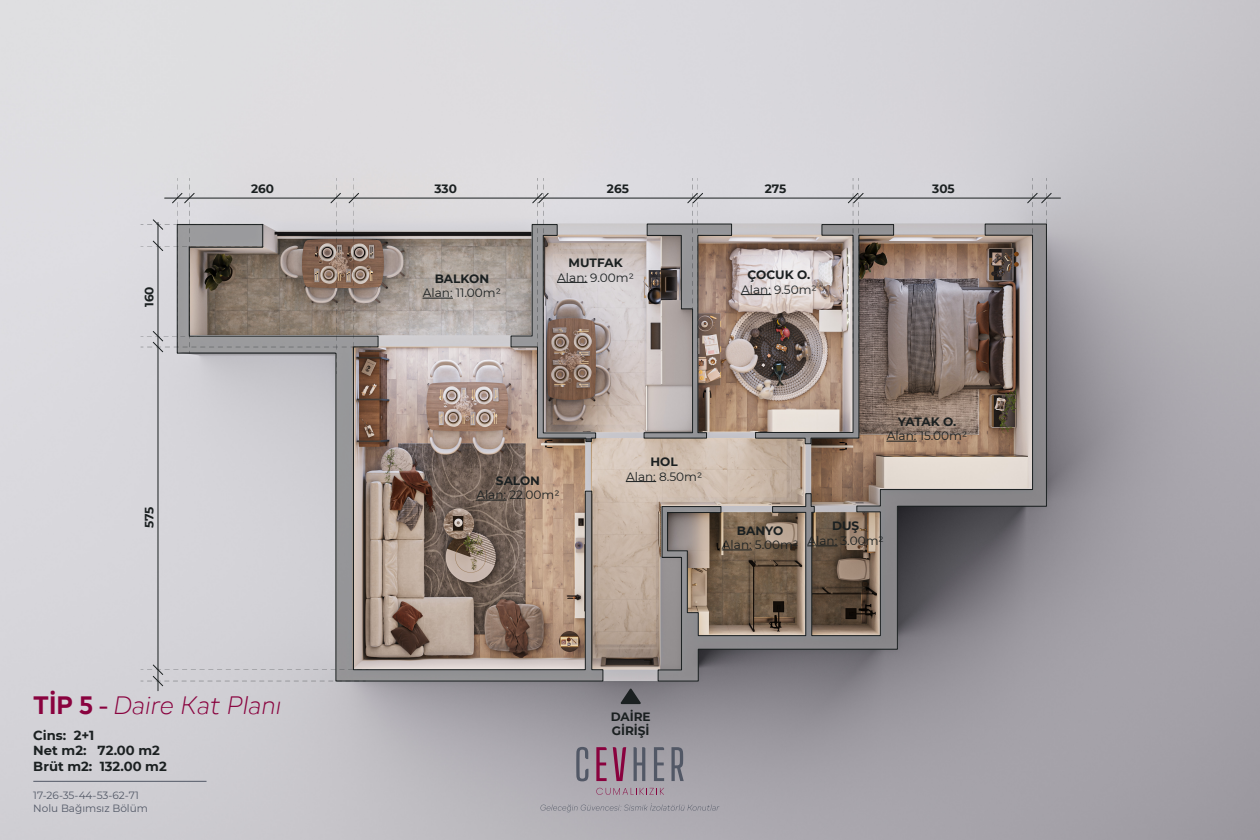
<style>
.page{position:relative;width:1260px;height:840px;background:#fff}
.page>*{position:absolute;margin:0;border:0;box-sizing:border-box;transform-origin:0 0}
.t1{font:26.25px "Adelphi PEVF All";color:#89023e}
.t2{font:700 13.12px/15.8px "Montserrat";color:#1b2021}
.t3{font:12.08px "Montserrat";color:#1b2021}
.t4{font:700 12.08px/14.5px "Montserrat";color:#1b2021}
.t5{font:10.5px/12.6px "Montserrat";color:#525866}
</style>
<div class="page">
<img style="left:0;top:0;width:1260px;height:840px">
<svg style="left:176px;top:224px;width:428px;height:458px;background:#afa49f"></svg>
<svg style="left:657px;top:223px;width:390px;height:459px;background:#8b807a"></svg>
<svg style="left:620px;top:688px;width:21px;height:16px"></svg>
<hr style="left:476px;top:500px;width:30px;height:1px;background:#1b2021">
<hr style="left:423px;top:298px;width:30px;height:1px;background:#1b2021">
<hr style="left:626px;top:481px;width:30px;height:1px;background:#1b2021">
<hr style="left:741px;top:294px;width:30px;height:1px;background:#1b2021">
<hr style="left:887px;top:441px;width:30px;height:1px;background:#1b2021">
<svg style="left:808px;top:546px;width:29px;height:1px"></svg>
<hr style="left:722px;top:550px;width:30px;height:1px;background:#1b2021">
<hr style="left:165px;top:198px;width:896px;height:1px;background:#1b2021">
<svg style="left:1027px;top:178px;width:25px;height:175px;background:#9d9b9d"></svg>
<svg style="left:755px;top:178px;width:139px;height:267px;background:#a49995"></svg>
<svg style="left:643px;top:178px;width:89px;height:261px;background:#a69b97"></svg>
<svg style="left:510px;top:178px;width:87px;height:264px;background:#a99e9a"></svg>
<hr style="left:158px;top:222px;width:1px;height:469px;background:#1b2021">
<svg style="left:141px;top:664px;width:227px;height:22px;background:#c3c2c6"></svg>
<svg style="left:141px;top:178px;width:230px;height:196px;background:#a8a19f"></svg>
<svg style="left:576px;top:747px;width:12px;height:34px"></svg>
<svg style="left:596px;top:747px;width:11px;height:34px"></svg>
<svg style="left:613px;top:747px;width:13px;height:34px"></svg>
<svg style="left:634px;top:747px;width:11px;height:34px"></svg>
<svg style="left:654px;top:747px;width:10px;height:34px"></svg>
<svg style="left:671px;top:747px;width:13px;height:34px"></svg>
<svg style="left:596px;top:788px;width:68px;height:7px"></svg>
<svg style="left:541px;top:803px;width:178px;height:9px;background:#a5a3aa"></svg>
<hr style="left:33px;top:781px;width:174px;height:1px;background:#525866">
<p class="t4" style="left:141px;top:307px;width:22px;rotate:-90deg">160</p>
<p class="t4" style="left:141px;top:528px;width:23px;rotate:-90deg">575</p>
<p class="t4" style="left:251px;top:181px;width:25px">260</p>
<p class="t4" style="left:434px;top:181px;width:24px">330</p>
<p class="t4" style="left:607px;top:181px;width:23px">265</p>
<p class="t4" style="left:765px;top:181px;width:23px">275</p>
<p class="t4" style="left:932px;top:181px;width:24px">305</p>
<p class="t4" style="left:435px;top:271px;width:56px">BALKON</p>
<p class="t3" style="left:423px;top:285px;width:80px">Alan: 11.00m2</p>
<p class="t4" style="left:569px;top:255px;width:55px">MUTFAK</p>
<p class="t3" style="left:557px;top:269px;width:78px">Alan: 9.00m2</p>
<p class="t4" style="left:748px;top:267px;width:64px">ÇOCUK O.</p>
<p class="t3" style="left:741px;top:281px;width:77px">Alan: 9.50m2</p>
<p class="t4" style="left:496px;top:473px;width:46px">SALON</p>
<p class="t3" style="left:476px;top:487px;width:85px">Alan: 22.00m2</p>
<p class="t4" style="left:651px;top:454px;width:29px">HOL</p>
<p class="t3" style="left:626px;top:468px;width:78px">Alan: 8.50m2</p>
<p class="t4" style="left:898px;top:414px;width:60px">YATAK O.</p>
<p class="t3" style="left:887px;top:428px;width:82px">Alan: 15.00m2</p>
<p class="t4" style="left:737px;top:522px;width:48px">BANYO</p>
<p class="t3" style="left:722px;top:536px;width:78px">Alan: 5.00m2</p>
<p class="t4" style="left:832px;top:518px;width:29px">DUŞ</p>
<p class="t3" style="left:808px;top:532px;width:78px">Alan: 3.00m2</p>
<h1 class="t1" style="left:33px;top:687px;width:250px">TİP 5 - Daire Kat Planı</h1>
<p class="t2" style="left:33px;top:726px;width:135px">Cins: 2+1<br>Net m2: 72.00 m2<br>Brüt m2: 132.00 m2</p>
<p class="t5" style="left:33px;top:789px;width:116px">17-26-35-44-53-62-71<br>Nolu Bağımsız Bölüm</p>
<p class="t4" style="left:611px;top:708px;width:42px">DAİRE<br>GİRİŞİ</p>
</div>
